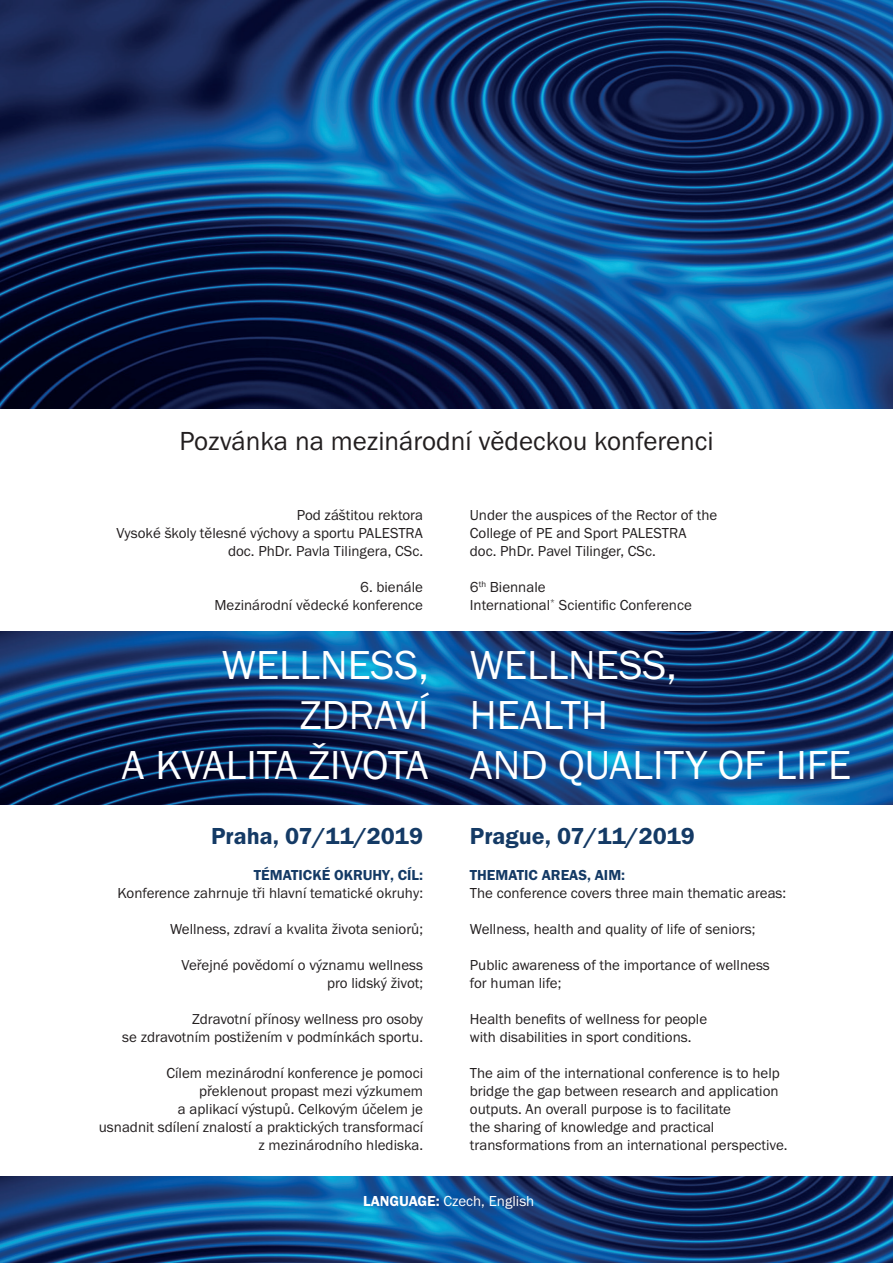
<style>
.page{position:relative;width:893px;height:1263px;background:#fff}
.page>*{position:absolute;margin:0;border:0;box-sizing:border-box;transform-origin:0 0}
.t1{font:42px/50.4px "Franklin Gothic ITCTOT";color:#fff}
.t2{font:27px "Franklin Gothic ITCTOT";color:#231f20}
.t3{font:600 24px "Franklin Gothic ITCTOT";color:#143a65}
.t4{font:15px/18px "Franklin Gothic ITCTOT";color:#231f20;text-align:right}
.t5{font:600 15px "Franklin Gothic ITCTOT";color:#143a65}
.t6{font:15px "Franklin Gothic ITCTOT";color:#fff}
.s1{font-weight:600}
</style>
<div class="page">
<img style="left:0;top:0;width:893px;height:408px">
<img style="left:0;top:631px;width:893px;height:174px">
<img style="left:0;top:1176px;width:893px;height:87px">
<h2 class="t2" style="left:179px;top:426px;width:536px">Pozvánka na mezinárodní vědeckou konferenci</h2>
<p class="t4" style="left:117px;top:506px;width:308px">Pod záštitou rektora<br>Vysoké školy tělesné výchovy a sportu PALESTRA doc. PhDr. Pavla Tilingera, CSc.</p>
<p class="t4" style="left:214px;top:578px;width:210px">6. bienále<br>Mezinárodní vědecké konference</p>
<h1 class="t1" style="left:122px;top:640px;width:308px;text-align:right">WELLNESS,<br>ZDRAVÍ<br>A KVALITA ŽIVOTA</h1>
<h3 class="t3" style="left:211px;top:823px;width:214px">Praha, 07/11/2019</h3>
<p class="t5" style="left:254px;top:867px;width:171px">TÉMATICKÉ OKRUHY, CÍL:</p>
<p class="t4" style="left:118px;top:884px;width:307px">Konference zahrnuje tři hlavní tematické okruhy:</p>
<p class="t4" style="left:170px;top:920px;width:255px">Wellness, zdraví a kvalita života seniorů;</p>
<p class="t4" style="left:182px;top:956px;width:243px">Veřejné povědomí o významu wellness pro lidský život;</p>
<p class="t4" style="left:122px;top:1010px;width:302px">Zdravotní přínosy wellness pro osoby<br>se zdravotním postižením v podmínkách sportu.</p>
<p class="t4" style="left:99px;top:1064px;width:326px">Cílem mezinárodní konference je pomoci překlenout propast mezi výzkumem<br>a aplikací výstupů. Celkovým účelem je<br>usnadnit sdílení znalostí a praktických transformací z mezinárodního hlediska.</p>
<p class="t4" style="left:470px;top:506px;width:249px;text-align:left">Under the auspices of the Rector of the<br>College of PE and Sport PALESTRA<br>doc. PhDr. Pavel Tilinger, CSc.</p>
<p class="t4" style="left:470px;top:578px;width:223px;text-align:left">6<sup>th</sup> Biennale<br>International<sup>*</sup> Scientific Conference</p>
<h1 class="t1" style="left:470px;top:640px;width:383px">WELLNESS,<br>HEALTH<br>AND QUALITY OF LIFE</h1>
<h3 class="t3" style="left:470px;top:823px;width:227px">Prague, 07/11/2019</h3>
<p class="t5" style="left:470px;top:867px;width:157px">THEMATIC AREAS, AIM:</p>
<p class="t4" style="left:470px;top:884px;width:318px">The conference covers three main thematic areas:</p>
<p class="t4" style="left:470px;top:920px;width:287px">Wellness, health and quality of life of seniors;</p>
<p class="t4" style="left:470px;top:956px;width:302px;text-align:left">Public awareness of the importance of wellness for human life;</p>
<p class="t4" style="left:470px;top:1010px;width:239px;text-align:left">Health benefits of wellness for people with disabilities in sport conditions.</p>
<p class="t4" style="left:470px;top:1064px;width:319px;text-align:left">The aim of the international conference is to help bridge the gap between research and application outputs. An overall purpose is to facilitate<br>the sharing of knowledge and practical transformations from an international perspective.</p>
<p class="t6" style="left:363px;top:1193px;width:173px"><span class="s1">LANGUAGE:</span> Czech, English</p>
</div>
